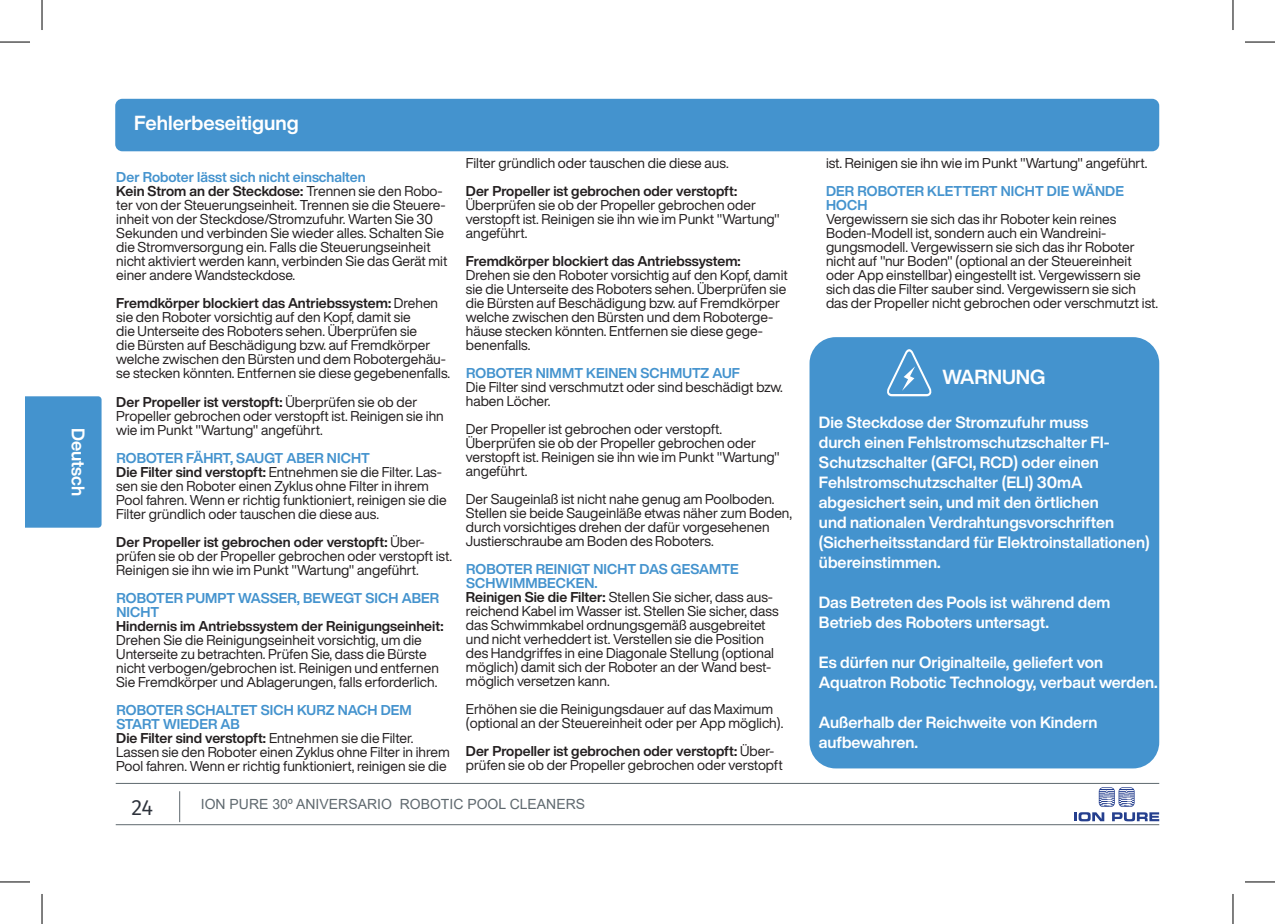
<style>
.page{position:relative;width:1275px;height:924px;background:#fff}
.page>*{position:absolute;margin:0;border:0;box-sizing:border-box;transform-origin:0 0}
.t1{font:22px "Fira Sans";color:#2d323b}
.t2{font:700 20px "Helvetica Now Display";color:#fff}
.t3{font:700 18px "Helvetica Now Display";color:#fff}
.t4{font:700 16px/20px "Helvetica Now Display";color:#fff}
.t5{font:14px/14px "Helvetica Now Display";color:#231f20}
.t6{font:700 14px/14px "Helvetica Now Display";letter-spacing:.005em;color:#4493ce}
.t7{font:700 14px "Helvetica Now Display";color:#231f20}
.t8{font:14px "Arial";color:#5f696f}
.s1{font-weight:700}
.s2{font-weight:700;color:#4493ce}
</style>
<div class="page">
<div style="left:25px;top:396px;width:77px;height:131px;background:#4493ce"></div>
<div style="left:66px;top:416px;width:22px;height:91px;background:#4493ce"></div>
<hr style="left:116px;top:823px;width:1043px;height:1px;background:#5f696f">
<hr style="left:116px;top:782px;width:1043px;height:1px;background:#5f696f">
<hr style="left:179px;top:790px;width:1px;height:31px;background:#5f696f">
<svg style="left:1074px;top:787px;width:85px;height:34px"></svg>
<div style="left:115px;top:99px;width:1044px;height:52px;background:#4493ce;border-radius:7px"></div>
<div style="left:814px;top:342px;width:340px;height:421px;background:#4493ce;border-radius:21px"></div>
<div style="left:809px;top:337px;width:350px;height:431px;border:10px solid #4493ce;border-radius:21px"></div>
<svg style="left:887px;top:349px;width:44px;height:47px"></svg>
<hr style="left:0;top:42px;width:30px;height:1px;background:#000">
<hr style="left:1245px;top:42px;width:30px;height:1px;background:#000">
<hr style="left:0;top:881px;width:30px;height:1px;background:#000">
<hr style="left:1245px;top:881px;width:30px;height:1px;background:#000">
<hr style="left:42px;top:0;width:1px;height:30px;background:#000">
<hr style="left:42px;top:893px;width:1px;height:30px;background:#000">
<hr style="left:1232px;top:0;width:1px;height:30px;background:#000">
<hr style="left:1232px;top:893px;width:1px;height:30px;background:#000">
<p class="t3" style="left:91px;top:427px;width:70px;rotate:90deg">Deutsch</p>
<p class="t2" style="left:134px;top:108px;width:166px">Fehlerbeseitigung</p>
<p class="t6" style="left:116px;top:170px;width:251px">Der Roboter lässt sich nicht einschalten</p>
<p class="t5" style="left:116px;top:184px;width:332px"><span class="s1">Kein Strom an der Steckdose:</span> Trennen sie den Robo&shy;ter von der Steuerungseinheit. Trennen sie die Steuere&shy;inheit von der Steckdose/Stromzufuhr. Warten Sie 30<br>Sekunden und verbinden Sie wieder alles. Schalten Sie die Stromversorgung ein. Falls die Steuerungseinheit nicht aktiviert werden kann, verbinden Sie das Gerät mit einer andere Wandsteckdose.</p>
<p class="t5" style="left:116px;top:296px;width:335px"><span class="s1">Fremdkörper blockiert das Antriebssystem:</span> Drehen sie den Roboter vorsichtig auf den Kopf, damit sie<br>die Unterseite des Roboters sehen. Überprüfen sie<br>die Bürsten auf Beschädigung bzw. auf Fremdkörper welche zwischen den Bürsten und dem Robotergehäu&shy;se stecken könnten. Entfernen sie diese gegebenenfalls.</p>
<p class="t5" style="left:116px;top:394px;width:329px"><span class="s1">Der Propeller ist verstopft:</span> Überprüfen sie ob der<br>Propeller gebrochen oder verstopft ist. Reinigen sie ihn wie im Punkt "Wartung" angeführt.</p>
<p class="t6" style="left:116px;top:450px;width:255px">ROBOTER FÄHRT, SAUGT ABER NICHT</p>
<p class="t5" style="left:116px;top:464px;width:332px"><span class="s1">Die Filter sind verstopft:</span> Entnehmen sie die Filter. Las&shy;sen sie den Roboter einen Zyklus ohne Filter in ihrem Pool fahren. Wenn er richtig funktioniert, reinigen sie die Filter gründlich oder tauschen die diese aus.</p>
<p class="t5" style="left:116px;top:534px;width:337px"><span class="s1">Der Propeller ist gebrochen oder verstopft:</span> Über&shy;prüfen sie ob der Propeller gebrochen oder verstopft ist.<br>Reinigen sie ihn wie im Punkt "Wartung" angeführt.</p>
<p class="t6" style="left:116px;top:590px;width:324px">ROBOTER PUMPT WASSER, BEWEGT SICH ABER<br>NICHT</p>
<p class="t7" style="left:116px;top:615px;width:329px">Hindernis im Antriebssystem der Reinigungseinheit:</p>
<p class="t5" style="left:116px;top:632px;width:324px">Drehen Sie die Reinigungseinheit vorsichtig, um die Unterseite zu betrachten. Prüfen Sie, dass die Bürste nicht verbogen/gebrochen ist. Reinigen und entfernen Sie Fremdkörper und Ablagerungen, falls erforderlich.</p>
<p class="t6" style="left:116px;top:702px;width:297px">ROBOTER SCHALTET SICH KURZ NACH DEM<br>START WIEDER AB</p>
<p class="t5" style="left:116px;top:730px;width:335px"><span class="s1">Die Filter sind verstopft:</span> Entnehmen sie die Filter.<br>Lassen sie den Roboter einen Zyklus ohne Filter in ihrem<br>Pool fahren. Wenn er richtig funktioniert, reinigen sie die</p>
<p class="t5" style="left:466px;top:155px;width:264px">Filter gründlich oder tauschen die diese aus.</p>
<p class="t7" style="left:466px;top:181px;width:273px">Der Propeller ist gebrochen oder verstopft:</p>
<p class="t5" style="left:466px;top:197px;width:315px">Überprüfen sie ob der Propeller gebrochen oder verstopft ist. Reinigen sie ihn wie im Punkt "Wartung" angeführt.</p>
<p class="t7" style="left:466px;top:251px;width:276px">Fremdkörper blockiert das Antriebssystem:</p>
<p class="t5" style="left:466px;top:267px;width:323px">Drehen sie den Roboter vorsichtig auf den Kopf, damit sie die Unterseite des Roboters sehen. Überprüfen sie die Bürsten auf Beschädigung bzw. auf Fremdkörper welche zwischen den Bürsten und dem Roboterge&shy;häuse stecken könnten. Entfernen sie diese gege&shy;benenfalls.</p>
<p class="t6" style="left:466px;top:365px;width:275px">ROBOTER NIMMT KEINEN SCHMUTZ AUF</p>
<p class="t5" style="left:466px;top:379px;width:318px">Die Filter sind verschmutzt oder sind beschädigt bzw. haben Löcher.</p>
<p class="t5" style="left:466px;top:421px;width:315px">Der Propeller ist gebrochen oder verstopft.<br>Überprüfen sie ob der Propeller gebrochen oder verstopft ist. Reinigen sie ihn wie im Punkt "Wartung" angeführt.</p>
<p class="t5" style="left:466px;top:491px;width:328px">Der Saugeinlaß ist nicht nahe genug am Poolboden.<br>Stellen sie beide Saugeinläße etwas näher zum Boden, durch vorsichtiges drehen der dafür vorgesehenen Justierschraube am Boden des Roboters.</p>
<p class="t5" style="left:466px;top:561px;width:314px"><span class="s2">ROBOTER REINIGT NICHT DAS GESAMTE SCHWIMMBECKEN.<br></span><span class="s1">Reinigen Sie die Filter:</span> Stellen Sie sicher, dass aus&shy;reichend Kabel im Wasser ist. Stellen Sie sicher, dass das Schwimmkabel ordnungsgemäß ausgebreitet und nicht verheddert ist. Verstellen sie die Position des Handgriffes in eine Diagonale Stellung (optional möglich) damit sich der Roboter an der Wand best&shy;möglich versetzen kann.</p>
<p class="t5" style="left:466px;top:701px;width:319px">Erhöhen sie die Reinigungsdauer auf das Maximum (optional an der Steuereinheit oder per App möglich).</p>
<p class="t5" style="left:466px;top:743px;width:318px"><span class="s1">Der Propeller ist gebrochen oder verstopft:</span> Über&shy;prüfen sie ob der Propeller gebrochen oder verstopft</p>
<h1 class="t1" style="left:131px;top:790px;width:23px">24</h1>
<p class="t8" style="left:201px;top:794px;width:386px">ION PURE 30º ANIVERSARIO ROBOTIC POOL CLEANERS</p>
<p class="t5" style="left:826px;top:155px;width:323px">ist. Reinigen sie ihn wie im Punkt "Wartung" angeführt.</p>
<p class="t6" style="left:826px;top:183px;width:299px">DER ROBOTER KLETTERT NICHT DIE WÄNDE<br>HOCH</p>
<p class="t5" style="left:826px;top:211px;width:333px">Vergewissern sie sich das ihr Roboter kein reines Boden-Modell ist, sondern auch ein Wandreini&shy;gungsmodell. Vergewissern sie sich das ihr Roboter nicht auf "nur Boden" (optional an der Steuereinheit oder App einstellbar) eingestellt ist. Vergewissern sie sich das die Filter sauber sind. Vergewissern sie sich das der Propeller nicht gebrochen oder verschmutzt ist.</p>
<p class="t2" style="left:942px;top:363px;width:105px">WARNUNG</p>
<p class="t4" style="left:819px;top:412px;width:332px">Die Steckdose der Stromzufuhr muss<br>durch einen Fehlstromschutzschalter FI-Schutzschalter (GFCI, RCD) oder einen Fehlstromschutzschalter (ELI) 30mA abgesichert sein, und mit den örtlichen<br>und nationalen Verdrahtungsvorschriften (Sicherheitsstandard für Elektroinstallationen) übereinstimmen.</p>
<p class="t4" style="left:819px;top:592px;width:293px">Das Betreten des Pools ist während dem<br>Betrieb des Roboters untersagt.</p>
<p class="t4" style="left:819px;top:652px;width:340px">Es dürfen nur Originalteile, geliefert von<br>Aquatron Robotic Technology, verbaut werden.</p>
<p class="t4" style="left:819px;top:712px;width:280px">Außerhalb der Reichweite von Kindern aufbewahren.</p>
</div>
